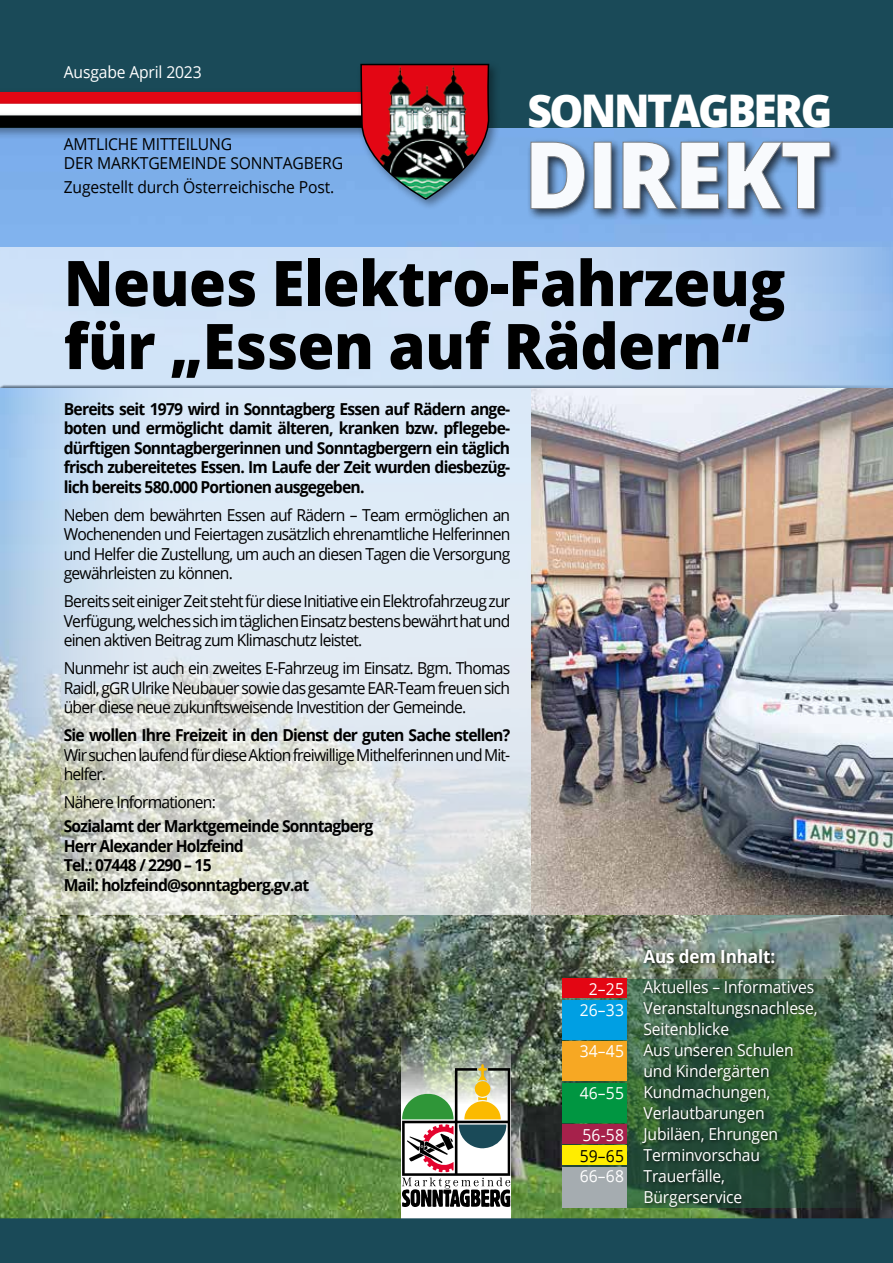
<style>
.page{position:relative;width:893px;height:1263px;background:#fff}
.page>*{position:absolute;margin:0;border:0;box-sizing:border-box;transform-origin:0 0}
.t1{font:800 63px/63px "Open Sans";letter-spacing:-.01em;color:#000;scale:.95 1}
.t2{font:800 45px "Open Sans";letter-spacing:-.06em;color:#fff;scale:.95 1}
.t3{font:700 18px "Open Sans";letter-spacing:-.01em;color:#fff;scale:.95 1}
.t4{font:16.5px/19.5px "Open Sans";letter-spacing:-.05em;color:#000;text-align:justify;scale:.95 1}
.t5{font:700 16.5px/19.5px "Open Sans";letter-spacing:-.05em;color:#000;text-align:justify;scale:.95 1}
.t6{font:16.5px/21px "Open Sans";letter-spacing:-.01em;color:#fff;scale:.95 1}
.t7{font:16.5px/19.5px "Open Sans";letter-spacing:-.01em;color:#000;scale:.95 1}
</style>
<div class="page">
<img style="left:0;top:128px;width:893px;height:1090px">
<img style="left:563px;top:979px;width:330px;height:228px">
<svg style="left:0;top:389px;width:531px;height:526px;background:#d6e0e6"></svg>
<svg style="left:402px;top:1031px;width:108px;height:187px"></svg>
<div style="left:0;top:247px;width:893px;height:142px;background:#000;opacity:.75"></div>
<div style="left:563px;top:979px;width:64px;height:19px;background:#e30613"></div>
<div style="left:563px;top:1000px;width:64px;height:39px;background:#009fe3"></div>
<div style="left:563px;top:1042px;width:64px;height:39px;background:#f7a823"></div>
<div style="left:563px;top:1083px;width:64px;height:39px;background:#009641"></div>
<div style="left:563px;top:1124px;width:64px;height:20px;background:#a6214b"></div>
<div style="left:563px;top:1146px;width:64px;height:19px;background:#ffed00"></div>
<div style="left:563px;top:1167px;width:64px;height:40px;background:#a5acb0"></div>
<div style="left:640px;top:947px;width:181px;height:264px;background:#000;opacity:.75"></div>
<img style="left:532px;top:389px;width:361px;height:526px">
<div style="left:0;top:0;width:893px;height:128px;background:#1a4a58"></div>
<svg style="left:401px;top:1064px;width:110px;height:143px"></svg>
<div style="left:0;top:92px;width:425px;height:12px;background:#e30613"></div>
<div style="left:0;top:100px;width:467px;height:28px;background:#000;opacity:.48"></div>
<div style="left:0;top:104px;width:455px;height:12px;background:#fff"></div>
<div style="left:0;top:112px;width:467px;height:28px;background:#000;opacity:.4"></div>
<div style="left:0;top:116px;width:455px;height:12px;background:#000"></div>
<div style="left:356px;top:60px;width:146px;height:152px;background:#000;opacity:.4"></div>
<img style="left:360px;top:63px;width:132px;height:137px">
<hr style="left:0;top:1151px;width:1px;height:67px;background:#1a4a58">
<div style="left:0;top:1218px;width:893px;height:45px;background:#1a4a58"></div>
<div style="left:527px;top:138px;width:315px;height:83px;background:#000;opacity:.75"></div>
<svg style="left:530px;top:141px;width:301px;height:68px"></svg>
<p class="t6" style="left:64px;top:61px;width:147px">Ausgabe April 2023</p>
<p class="t7" style="left:64px;top:133px;width:296px">AMTLICHE MITTEILUNG<br>DER MARKTGEMEINDE SONNTAGBERG</p>
<p class="t7" style="left:64px;top:177px;width:286px">Zugestellt durch Österreichische Post.</p>
<h2 class="t2" style="left:527px;top:77px;width:323px">SONNTAGBERG</h2>
<h1 class="t1" style="left:64px;top:248px;width:761px">Neues Elektro-Fahrzeug für „Essen auf Rädern“</h1>
<p class="t5" style="left:64px;top:399px;width:471px">Bereits seit 1979 wird in Sonntagberg Essen auf Rädern ange&shy;boten und ermöglicht damit älteren, kranken bzw. pflegebe&shy;dürftigen Sonntagbergerinnen und Sonntagbergern ein täglich frisch zubereitetes Essen. Im Laufe der Zeit wurden diesbezüg&shy;lich bereits 580.000 Portionen ausgegeben.</p>
<p class="t4" style="left:64px;top:505px;width:472px">Neben dem bewährten Essen auf Rädern – Team ermöglichen an Wochenenden und Feiertagen zusätzlich ehrenamtliche Helferinnen und Helfer die Zustellung, um auch an diesen Tagen die Versorgung gewährleisten zu können.</p>
<p class="t4" style="left:64px;top:591px;width:472px">Bereits seit einiger Zeit steht für diese Initiative ein Elektrofahrzeug zur Verfügung, welches sich im täglichen Einsatz bestens bewährt hat und einen aktiven Beitrag zum Klimaschutz leistet.</p>
<p class="t4" style="left:64px;top:658px;width:472px">Nunmehr ist auch ein zweites E-Fahrzeug im Einsatz. Bgm. Thomas Raidl, gGR Ulrike Neubauer sowie das gesamte EAR-Team freuen sich über diese neue zukunftsweisende Investition der Gemeinde.</p>
<p class="t5" style="left:64px;top:725px;width:471px">Sie wollen Ihre Freizeit in den Dienst der guten Sache stellen?</p>
<p class="t4" style="left:64px;top:745px;width:471px">Wir suchen laufend für diese Aktion freiwillige Mithelferinnen und Mit&shy;helfer.</p>
<p class="t4" style="left:64px;top:792px;width:162px">Nähere Informationen:</p>
<p class="t5" style="left:64px;top:816px;width:327px;text-align:left">Sozialamt der Marktgemeinde Sonntagberg<br>Herr Alexander Holzfeind<br>Tel.: 07448 / 2290 – 15<br>Mail: holzfeind@sonntagberg.gv.at</p>
<p class="t6" style="left:580px;top:978px;width:48px;text-align:center">2–25<br>26–33</p>
<p class="t6" style="left:580px;top:1040px;width:48px">34–45</p>
<p class="t6" style="left:580px;top:1082px;width:48px">46–55</p>
<p class="t6" style="left:582px;top:1124px;width:45px">56-58</p>
<p class="t4" style="left:580px;top:1145px;width:48px">59–65</p>
<p class="t6" style="left:580px;top:1165px;width:48px">66–68</p>
<p class="t3" style="left:643px;top:944px;width:140px">Aus dem Inhalt:</p>
<p class="t6" style="left:643px;top:976px;width:185px">Aktuelles – Informatives<br>Veranstaltungsnachlese,<br>Seitenblicke<br>Aus unseren Schulen und Kindergärten<br>Kundmachungen,<br>Verlautbarungen<br>Jubiläen, Ehrungen<br>Terminvorschau<br>Trauerfälle,<br>Bürgerservice</p>
</div>
